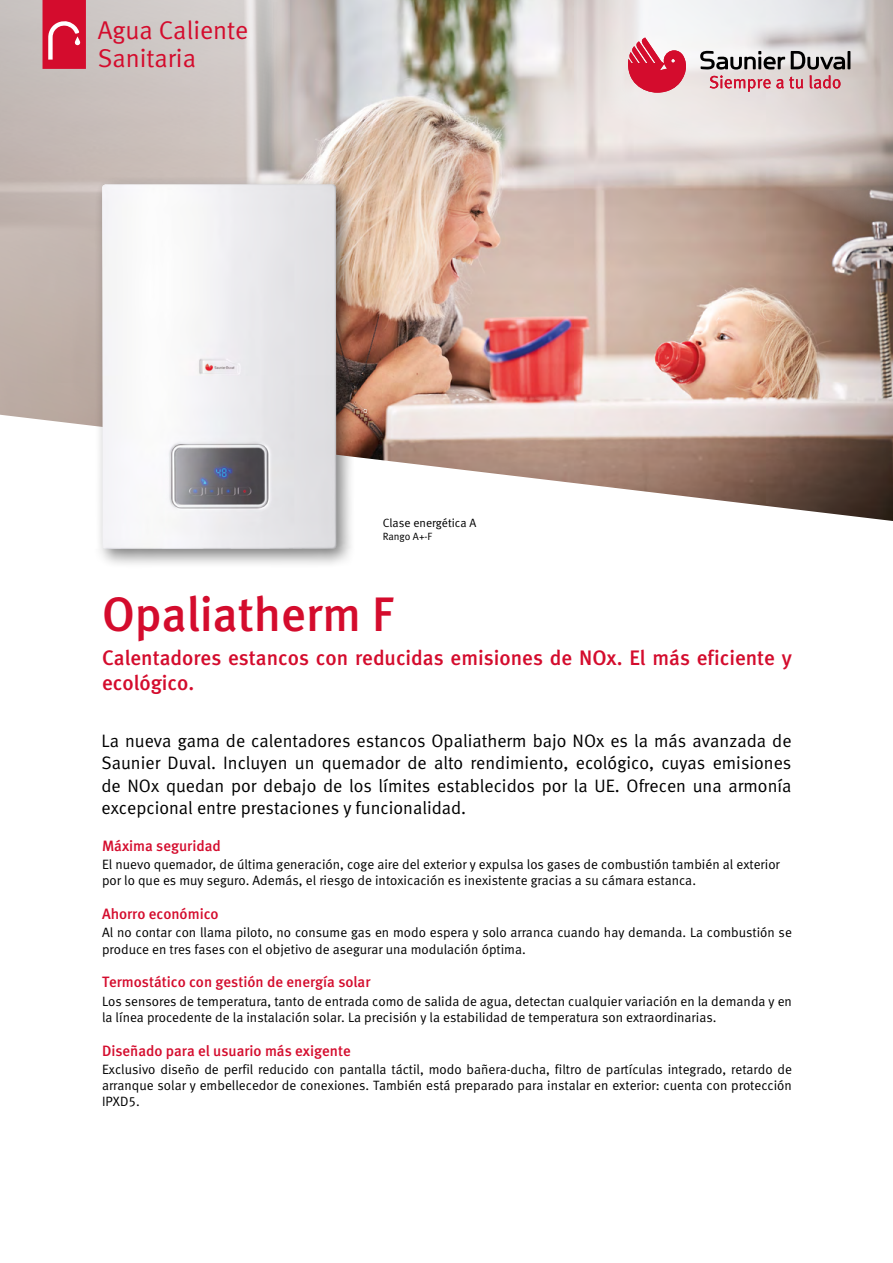
<style>
.page{position:relative;width:893px;height:1263px;background:#fff}
.page>*{position:absolute;margin:0;border:0;box-sizing:border-box;transform-origin:0 0}
.t1{font:48.45px "Meta Medium LF";color:#d40c2d}
.t2{font:25.8px/28px "Meta Normal LF";color:#d40c2d}
.t3{font:21px/25.2px "Meta Medium LF";color:#d40c2d}
.t4{font:18px/22.5px "Meta Normal LF";color:#000;text-align:justify}
.t5{font:15px "Meta Medium LF";color:#d40c2d}
.t6{font:13.5px/16.2px "Meta Normal LF";color:#000}
.t7{font:12px "Meta Normal LF";color:#000}
.t8{font:10.5px "Meta Normal LF";color:#000}
</style>
<div class="page">
<img style="left:291px;top:0;width:602px;height:415px">
<svg style="left:0;top:0;width:291px;height:415px;background:#c6bcb8"></svg>
<svg style="left:604px;top:0;width:289px;height:276px;background:#ccbeb8"></svg>
<svg style="left:3px;top:415px;width:890px;height:106px"></svg>
<hr style="left:847px;top:51px;width:3px;height:18px;background:#000">
<svg style="left:700px;top:51px;width:145px;height:41px;background:#bda6a8"></svg>
<svg style="left:625px;top:38px;width:64px;height:55px"></svg>
<svg style="left:43px;top:0;width:43px;height:69px;background:#d82442"></svg>
<div style="left:94px;top:176px;width:262px;height:393px;background:#000;opacity:.5"></div>
<img style="left:102px;top:184px;width:234px;height:365px">
<h2 class="t2" style="left:98px;top:15px;width:152px">Agua Caliente<br>Sanitaria</h2>
<p class="t7" style="left:383px;top:516px;width:95px">Clase energética A</p>
<p class="t8" style="left:383px;top:530px;width:51px">Rango A+-F</p>
<h1 class="t1" style="left:102px;top:586px;width:292px">Opaliatherm F</h1>
<h3 class="t3" style="left:102px;top:645px;width:691px">Calentadores estancos con reducidas emisiones de NOx. El más eficiente y ecológico.</h3>
<p class="t4" style="left:102px;top:729px;width:691px">La nueva gama de calentadores estancos Opaliatherm bajo NOx es la más avanzada de Saunier Duval. Incluyen un quemador de alto rendimiento, ecológico, cuyas emisiones de NOx quedan por debajo de los límites establecidos por la UE. Ofrecen una armonía excepcional entre prestaciones y funcionalidad.</p>
<p class="t5" style="left:102px;top:837px;width:120px">Máxima seguridad</p>
<p class="t6" style="left:102px;top:856px;width:679px">El nuevo quemador, de última generación, coge aire del exterior y expulsa los gases de combustión también al exterior por lo que es muy seguro. Además, el riesgo de intoxicación es inexistente gracias a su cámara estanca.</p>
<p class="t5" style="left:102px;top:905px;width:118px">Ahorro económico</p>
<p class="t6" style="left:102px;top:924px;width:691px">Al no contar con llama piloto, no consume gas en modo espera y solo arranca cuando hay demanda. La combustión se produce en tres fases con el objetivo de asegurar una modulación óptima.</p>
<p class="t5" style="left:102px;top:973px;width:270px">Termostático con gestión de energía solar</p>
<p class="t6" style="left:102px;top:993px;width:691px">Los sensores de temperatura, tanto de entrada como de salida de agua, detectan cualquier variación en la demanda y en la línea procedente de la instalación solar. La precisión y la estabilidad de temperatura son extraordinarias.</p>
<p class="t5" style="left:102px;top:1042px;width:250px">Diseñado para el usuario más exigente</p>
<p class="t6" style="left:102px;top:1061px;width:691px;text-align:justify">Exclusivo diseño de perfil reducido con pantalla táctil, modo bañera-ducha, filtro de partículas integrado, retardo de arranque solar y embellecedor de conexiones. También está preparado para instalar en exterior: cuenta con protección IPXD5.</p>
</div>
